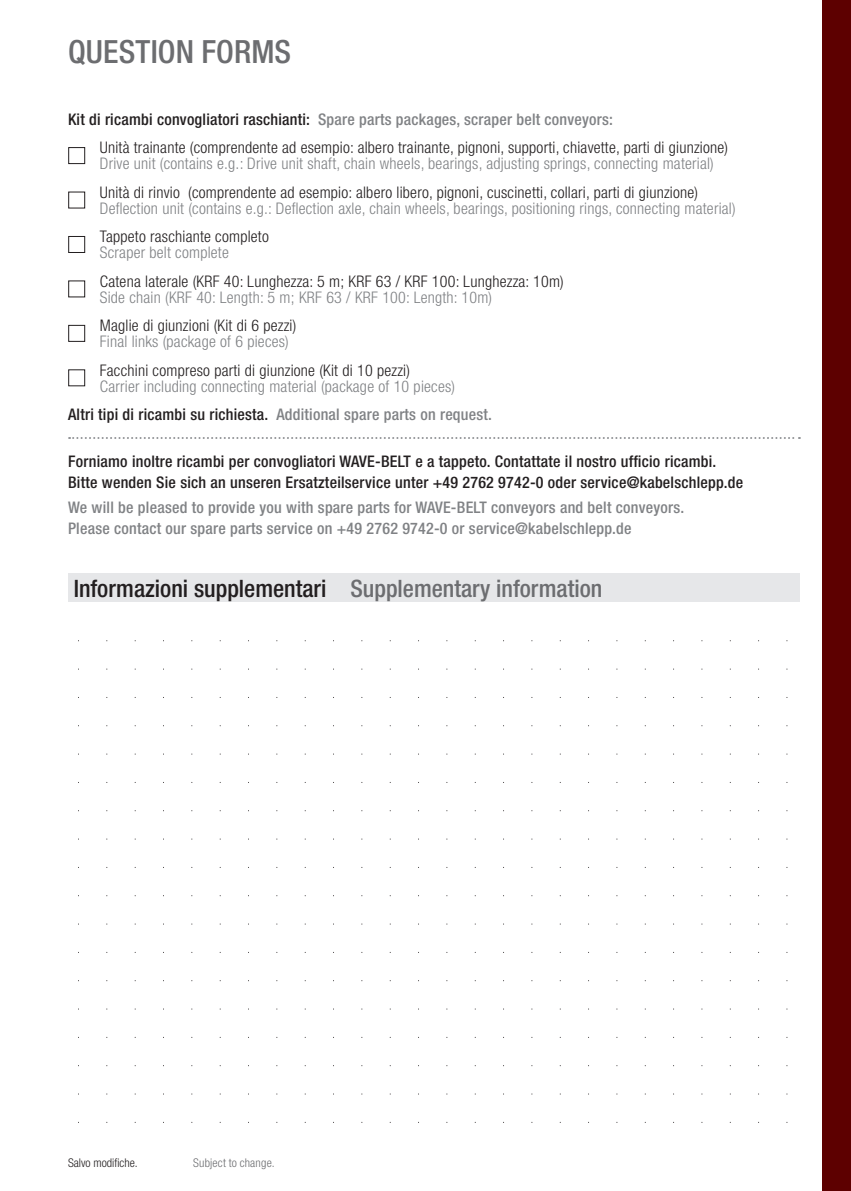
<style>
.page{position:relative;width:851px;height:1191px;background:#fff}
.page>*{position:absolute;margin:0;border:0;box-sizing:border-box;transform-origin:0 0}
.t1{font:500 condensed 32px "Helvetica Neue LT Pro";color:#6c6d70}
.t2{font:500 condensed 24px "Helvetica Neue LT Pro";color:#231f20}
.t3{font:300 condensed 16px "Helvetica Neue LT Pro";letter-spacing:.015em;color:#231f20}
.t4{font:300 condensed 16px "Helvetica Neue LT Pro";letter-spacing:.015em;color:#808285}
.t5{font:500 condensed 16px/21px "Helvetica Neue LT Pro";letter-spacing:.015em;color:#231f20}
.t6{font:500 condensed 16px/21px "Helvetica Neue LT Pro";letter-spacing:.015em;color:#808285}
.t7{font:300 condensed 12px "Helvetica Neue LT Pro";letter-spacing:.015em;color:#6c6d70}
.t8{font:300 condensed 12px "Helvetica Neue LT Pro";color:#231f20}
.s1{color:#231f20}
.s2{color:#808285}
.s3{color:#6c6d70}
</style>
<div class="page">
<svg style="left:69px;top:437px;width:726px;height:2px"></svg>
<div style="left:68px;top:147px;width:17px;height:17px;border:1px solid #231f20"></div>
<div style="left:68px;top:191px;width:17px;height:17px;border:1px solid #231f20"></div>
<div style="left:68px;top:236px;width:17px;height:17px;border:1px solid #231f20"></div>
<div style="left:68px;top:280px;width:17px;height:17px;border:1px solid #231f20"></div>
<div style="left:68px;top:325px;width:17px;height:17px;border:1px solid #231f20"></div>
<div style="left:68px;top:369px;width:17px;height:17px;border:1px solid #231f20"></div>
<div style="left:68px;top:574px;width:731px;height:28px;background:#e6e7e9"></div>
<div style="left:822px;top:0;width:28px;height:1191px;background:#5d0000"></div>
<h1 class="t1" style="left:68px;top:32px;width:224px">QUESTION FORMS</h1>
<p class="t6" style="left:68px;top:108px;width:546px"><span class="s1">Kit di ricambi convogliatori raschianti:</span> Spare parts packages, scraper belt conveyors:</p>
<p class="t3" style="left:100px;top:138px;width:629px">Unità trainante (comprendente ad esempio: albero trainante, pignoni, supporti, chiavette, parti di giunzione)</p>
<p class="t4" style="left:100px;top:154px;width:615px">Drive unit (contains e.g.: Drive unit shaft, chain wheels, bearings, adjusting springs, connecting material)</p>
<p class="t3" style="left:100px;top:183px;width:599px">Unità di rinvio (comprendente ad esempio: albero libero, pignoni, cuscinetti, collari, parti di giunzione)</p>
<p class="t4" style="left:100px;top:199px;width:637px">Deflection unit (contains e.g.: Deflection axle, chain wheels, bearings, positioning rings, connecting material)</p>
<p class="t3" style="left:100px;top:227px;width:170px">Tappeto raschiante completo</p>
<p class="t4" style="left:100px;top:243px;width:130px">Scraper belt complete</p>
<p class="t3" style="left:100px;top:272px;width:465px">Catena laterale (KRF 40: Lunghezza: 5 m; KRF 63 / KRF 100: Lunghezza: 10m)</p>
<p class="t4" style="left:100px;top:288px;width:394px">Side chain (KRF 40: Length: 5 m; KRF 63 / KRF 100: Length: 10m)</p>
<p class="t3" style="left:100px;top:316px;width:198px">Maglie di giunzioni (Kit di 6 pezzi)</p>
<p class="t4" style="left:100px;top:332px;width:190px">Final links (package of 6 pieces)</p>
<p class="t3" style="left:100px;top:360px;width:311px">Facchini compreso parti di giunzione (Kit di 10 pezzi)</p>
<p class="t4" style="left:100px;top:376px;width:356px">Carrier including connecting material (package of 10 pieces)</p>
<p class="t5" style="left:68px;top:403px;width:425px">Altri tipi di ricambi su richiesta. <span class="s2">Additional spare parts on request.</span></p>
<p class="t5" style="left:68px;top:451px;width:676px">Forniamo inoltre ricambi per convogliatori WAVE-BELT e a tappeto. Contattate il nostro ufficio ricambi.<br>Bitte wenden Sie sich an unseren Ersatzteilservice unter +49 2762 9742-0 oder service@kabelschlepp.de</p>
<p class="t6" style="left:68px;top:497px;width:617px">We will be pleased to provide you with spare parts for WAVE-BELT conveyors and belt conveyors.<br>Please contact our spare parts service on +49 2762 9742-0 or service@kabelschlepp.de</p>
<h2 class="t2" style="left:74px;top:573px;width:530px">Informazioni supplementari <span class="s3">Supplementary information</span></h2>
<p class="t8" style="left:68px;top:1155px;width:71px">Salvo modifiche.</p>
<p class="t7" style="left:193px;top:1155px;width:83px">Subject to change.</p>
</div>
